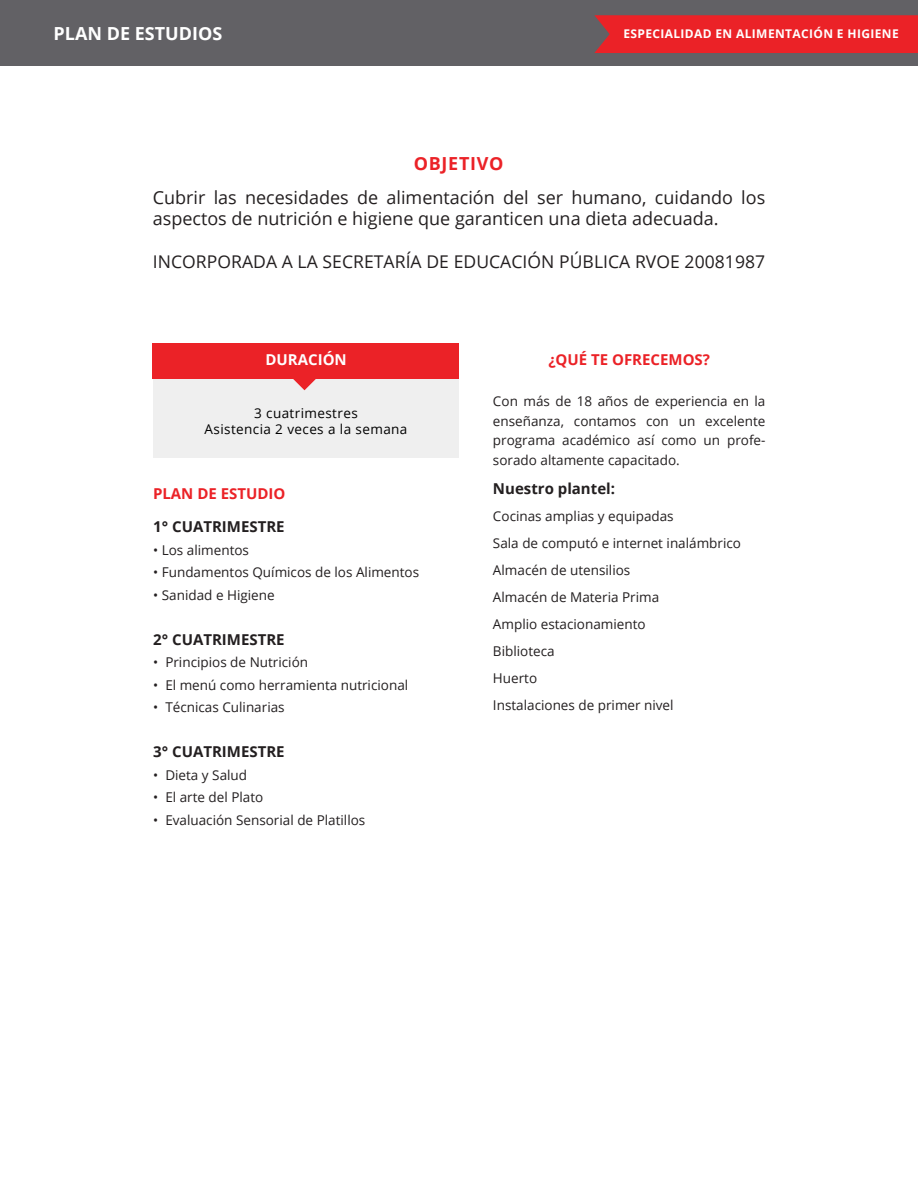
<style>
.page{position:relative;width:918px;height:1188px;background:#fff}
.page>*{position:absolute;margin:0;border:0;box-sizing:border-box;transform-origin:0 0}
.t1{font:18px/21.6px "Open Sans";color:#231f20}
.t2{font:700 18px "Open Sans";color:#fff}
.t3{font:700 18px "Open Sans";letter-spacing:.04em;color:#eb2227}
.t4{font:17.55px "Open Sans";letter-spacing:.005em;color:#231f20}
.t5{font:700 15px "Open Sans";color:#231f20}
.t6{font:700 15px "Open Sans";color:#eb2227}
.t7{font:700 15px "Open Sans";color:#fff}
.t8{font:13.5px/27px "Open Sans";color:#231f20;text-align:justify}
.t9{font:13.5px/16.2px "Open Sans";letter-spacing:.03em;color:#000;text-align:center}
.t10{font:700 12px "Open Sans";letter-spacing:.03em;color:#fff}
</style>
<div class="page">
<div style="left:0;top:0;width:918px;height:65px;background:#626165"></div>
<div style="left:594px;top:15px;width:324px;height:38px;background:#eb2227"></div>
<div style="left:153px;top:378px;width:306px;height:79px;background:#efefef"></div>
<div style="left:152px;top:343px;width:307px;height:36px;background:#eb2227"></div>
<svg style="left:293px;top:379px;width:23px;height:11px"></svg>
<h1 class="t2" style="left:54px;top:21px;width:170px">PLAN DE ESTUDIOS</h1>
<h1 class="t3" style="left:414px;top:151px;width:91px">OBJETIVO</h1>
<p class="t10" style="left:623px;top:25px;width:277px">ESPECIALIDAD EN ALIMENTACIÓN E HIGIENE</p>
<h1 class="t1" style="left:153px;top:186px;width:614px">Cubrir las necesidades de alimentación del ser humano, cuidando los aspectos de nutrición e higiene que garanticen una dieta adecuada.</h1>
<p class="t4" style="left:153px;top:249px;width:614px">INCORPORADA A LA SECRETARÍA DE EDUCACIÓN PÚBLICA RVOE 20081987</p>
<p class="t7" style="left:266px;top:349px;width:83px">DURACIÓN</p>
<p class="t6" style="left:548px;top:349px;width:163px">¿QUÉ TE OFRECEMOS?</p>
<p class="t9" style="left:205px;top:405px;width:204px">3 cuatrimestres<br>Asistencia 2 veces a la semana</p>
<p class="t6" style="left:153px;top:483px;width:134px">PLAN DE ESTUDIO</p>
<p class="t5" style="left:153px;top:516px;width:133px">1° CUATRIMESTRE</p>
<p class="t8" style="left:153px;top:536px;width:97px">• Los alimentos</p>
<p class="t8" style="left:153px;top:559px;width:267px">• Fundamentos Químicos de los Alimentos</p>
<p class="t8" style="left:153px;top:581px;width:123px">• Sanidad e Higiene</p>
<p class="t5" style="left:153px;top:629px;width:133px">2° CUATRIMESTRE</p>
<p class="t8" style="left:153px;top:649px;width:156px">• Principios de Nutrición</p>
<p class="t8" style="left:153px;top:671px;width:256px">• El menú como herramienta nutricional</p>
<p class="t8" style="left:153px;top:694px;width:133px">• Técnicas Culinarias</p>
<p class="t5" style="left:153px;top:741px;width:133px">3° CUATRIMESTRE</p>
<p class="t8" style="left:153px;top:761px;width:95px">• Dieta y Salud</p>
<p class="t8" style="left:153px;top:784px;width:112px">• El arte del Plato</p>
<p class="t8" style="left:153px;top:806px;width:214px">• Evaluación Sensorial de Platillos</p>
<p class="t8" style="left:493px;top:391px;width:274px;line-height:19.5px">Con más de 18 años de experiencia en la enseñanza, contamos con un excelente programa académico así como un profe&shy;sorado altamente capacitado.</p>
<p class="t5" style="left:493px;top:478px;width:124px">Nuestro plantel:</p>
<p class="t8" style="left:493px;top:503px;width:250px;text-align:left">Cocinas amplias y equipadas<br>Sala de computó e internet inalámbrico<br>Almacén de utensilios<br>Almacén de Materia Prima<br>Amplio estacionamiento<br>Biblioteca<br>Huerto<br>Instalaciones de primer nivel</p>
</div>
